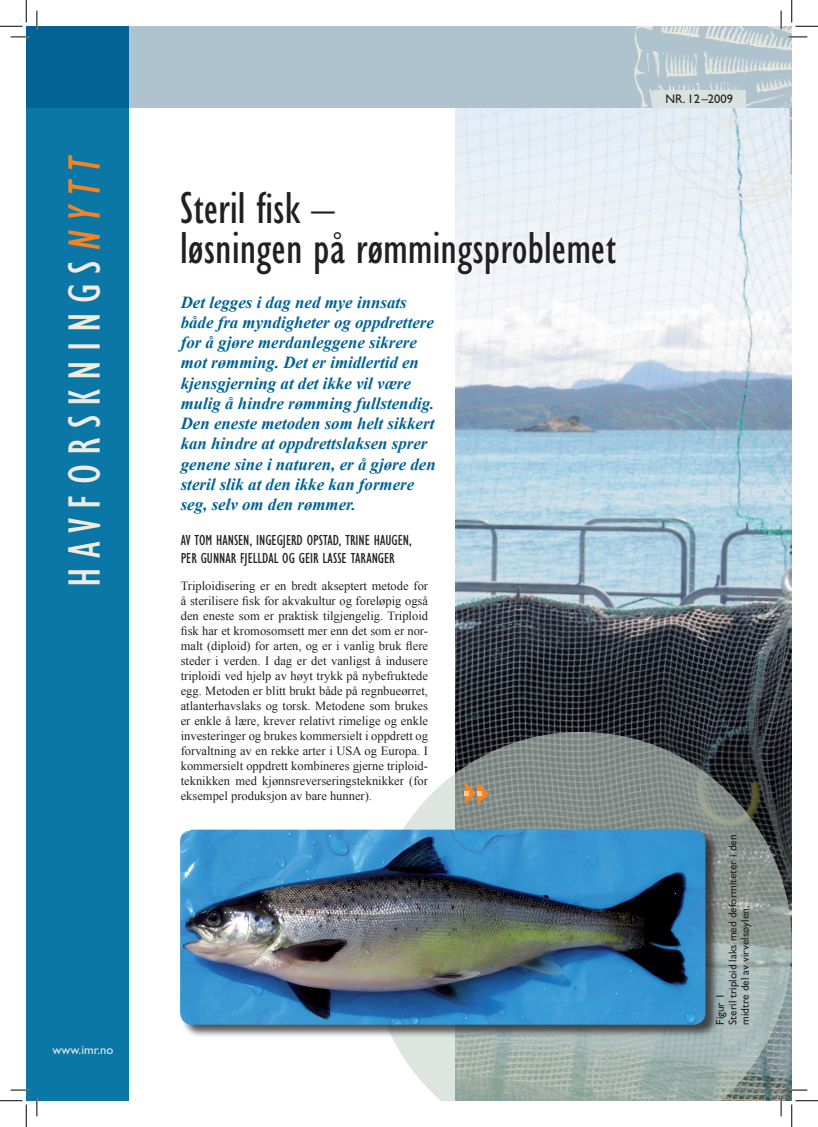
<style>
.page{position:relative;width:818px;height:1127px;background:#fff}
.page>*{position:absolute;margin:0;border:0;box-sizing:border-box;transform-origin:0 0}
.t1{font:condensed 46.88px "Gill Sans";letter-spacing:.2em;color:#f1ece2}
.t2{font:condensed 46.25px/40px "Gill Sans";color:#231f20}
.t3{font:italic 700 16.88px/20.2px "Times New Roman";color:#006295}
.t4{font:condensed 15px/18px "Gill Sans";letter-spacing:-.005em;color:#231f20}
.t5{font:12.5px/15px "Times New Roman";color:#231f20;text-align:justify}
.t6{font:12.5px "Gill Sans";color:#231f20}
.t7{font:12.5px "Gill Sans";color:#e6e8dc}
.t8{font:11.25px/12.5px "Gill Sans";color:#231f20}
.s1{font-style:italic;color:#f58420}
</style>
<div class="page">
<img style="left:455px;top:108px;width:337px;height:623px">
<div style="left:101px;top:26px;width:691px;height:82px;background:#aec3ce"></div>
<div style="left:26px;top:108px;width:103px;height:992px;background:#0a77a7"></div>
<div style="left:26px;top:26px;width:103px;height:82px;background:#006295"></div>
<img style="left:622px;top:26px;width:170px;height:186px">
<div style="left:653px;top:90px;width:92px;height:18px;background:#d9e2de"></div>
<svg style="left:392px;top:731px;width:400px;height:369px;background:#8f9996"></svg>
<div style="left:180px;top:829px;width:539px;height:209px;background:#231f20;opacity:.75"></div>
<img style="left:180px;top:829px;width:525px;height:195px">
<svg style="left:465px;top:781px;width:23px;height:23px"></svg>
<svg style="left:11px;top:36px;width:18px;height:2px"></svg>
<svg style="left:788px;top:36px;width:19px;height:2px"></svg>
<svg style="left:11px;top:1089px;width:18px;height:1px"></svg>
<svg style="left:788px;top:1088px;width:19px;height:2px"></svg>
<svg style="left:36px;top:11px;width:2px;height:18px"></svg>
<svg style="left:36px;top:1097px;width:2px;height:18px"></svg>
<svg style="left:780px;top:11px;width:2px;height:18px"></svg>
<svg style="left:780px;top:1097px;width:2px;height:18px"></svg>
<svg style="left:0;top:0;width:27px;height:27px"></svg>
<svg style="left:0;top:1100px;width:27px;height:26px"></svg>
<svg style="left:791px;top:0;width:27px;height:27px"></svg>
<svg style="left:791px;top:1100px;width:27px;height:26px"></svg>
<h1 class="t1" style="left:59px;top:587px;width:437px;rotate:-90deg">HAVFORSKNINGS<span class="s1">nytt</span></h1>
<p class="t7" style="left:52px;top:1042px;width:62px">www.imr.no</p>
<h2 class="t2" style="left:180px;top:188px;width:437px">STERIL FISK –<br>LØSNINGEN PÅ RØMMINGSPROBLEMET</h2>
<p class="t3" style="left:181px;top:291px;width:257px">Det legges i dag ned mye innsats både fra myndigheter og oppdrettere for å gjøre merdanleggene sikrere mot rømming. Det er imidlertid en kjensgjerning at det ikke vil være mulig å hindre rømming fullstendig.<br>Den eneste metoden som helt sikkert kan hindre at oppdrettslaksen sprer genene sine i naturen, er å gjøre den steril slik at den ikke kan formere seg, selv om den rømmer.</p>
<p class="t4" style="left:181px;top:531px;width:233px">AV TOM HANSEN, INGEGJERD OPSTAD, TRINE HAUGEN,<br>PER GUNNAR</p>
<p class="t4" style="left:240px;top:549px;width:118px">FJELLDAL OG GEIR LASSE TARANG</p>
<p class="t4" style="left:384px;top:549px;width:10px">ER</p>
<p class="t5" style="left:181px;top:578px;width:249px">Triploidisering er en bredt akseptert metode for å sterilisere fisk for akvakultur og foreløpig også den eneste som er praktisk tilgjengelig. Triploid fisk har et kromosomsett mer enn det som er nor&shy;malt (diploid) for arten, og er i vanlig bruk flere steder i verden. I dag er det vanligst å indusere triploidi ved hjelp av høyt trykk på nybefruktede egg. Metoden er blitt brukt både på regnbueørret, atlanterhavslaks og torsk. Metodene som brukes er enkle å lære, krever relativt rimelige og enkle investeringer og brukes kommersielt i oppdrett og forvaltning av en rekke arter i USA og Europa. I kommersielt oppdrett kombineres gjerne triploid&shy;teknikken med kjønnsreverseringsteknikker (for eksempel produksjon av bare hunner).</p>
<p class="t6" style="left:665px;top:92px;width:69px">NR. 12 –2009</p>
<p class="t8" style="left:714px;top:1024px;width:191px;rotate:-90deg">Figur 1<br>Steril triploid laks med deformiteter i den midtre del av virvelsøylen.</p>
</div>
